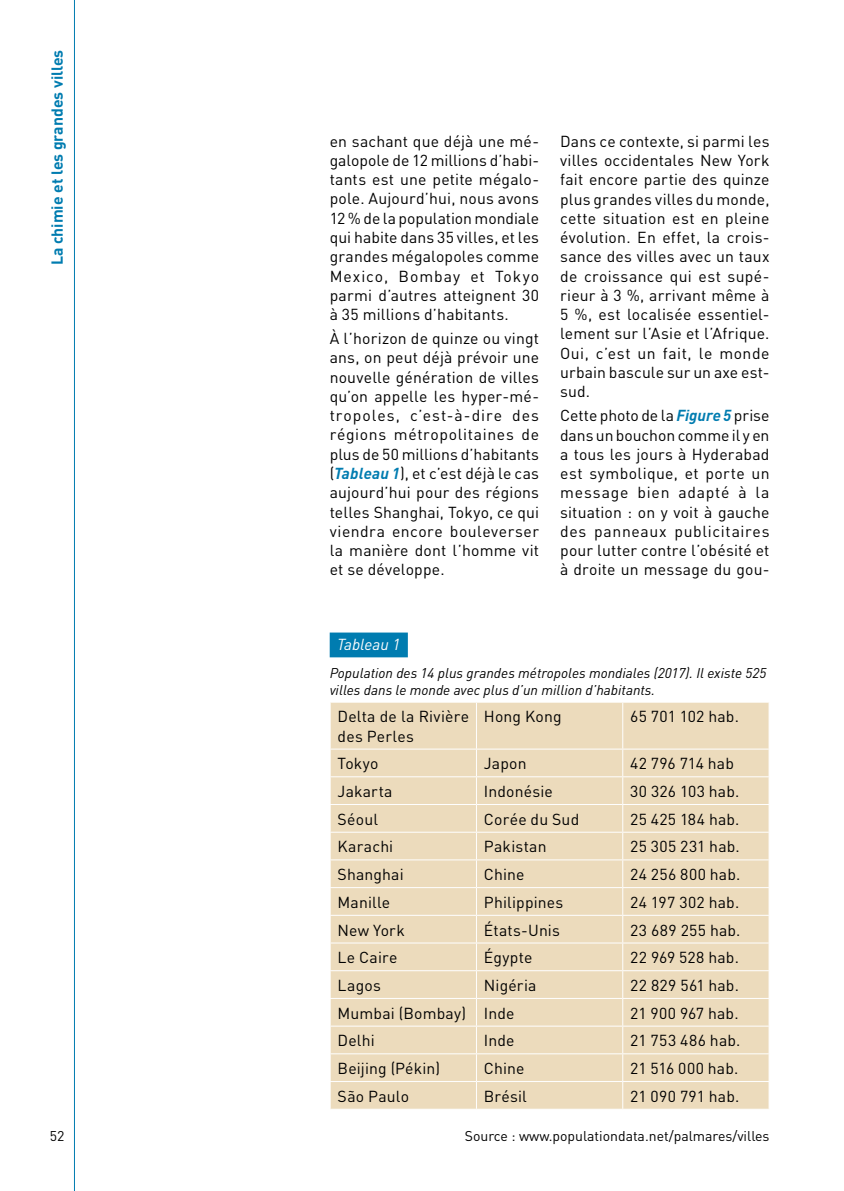
<style>
.page{position:relative;width:844px;height:1191px;background:#fff}
.page>*{position:absolute;margin:0;border:0;box-sizing:border-box;transform-origin:0 0}
.t1{font:15.75px/19.2px "DIN";letter-spacing:.01em;color:#000;text-align:justify}
.t2{font:700 15.75px "DIN";color:#007cb0}
.t3{font:italic 15.75px "DIN";color:#fff}
.t4{font:italic 14px/16.8px "DIN";color:#000}
.t5{font:14px "DIN";color:#000}
.s1{font-weight:700;font-style:italic;color:#007cb0}
</style>
<div class="page">
<svg style="left:74px;top:0;width:1px;height:1191px"></svg>
<div style="left:329px;top:632px;width:79px;height:25px;background:#007cb0"></div>
<div style="left:330px;top:702px;width:438px;height:406px;background:#ecdbbc"></div>
<hr style="left:476px;top:702px;width:1px;height:46px;background:#fff">
<hr style="left:622px;top:702px;width:1px;height:46px;background:#fff">
<hr style="left:329px;top:748px;width:147px;height:1px;background:#fff">
<hr style="left:476px;top:748px;width:146px;height:1px;background:#fff">
<hr style="left:622px;top:748px;width:147px;height:1px;background:#fff">
<hr style="left:329px;top:776px;width:147px;height:1px;background:#fff">
<hr style="left:476px;top:776px;width:146px;height:1px;background:#fff">
<hr style="left:622px;top:776px;width:147px;height:1px;background:#fff">
<hr style="left:329px;top:804px;width:147px;height:1px;background:#fff">
<hr style="left:476px;top:804px;width:146px;height:1px;background:#fff">
<hr style="left:622px;top:804px;width:147px;height:1px;background:#fff">
<hr style="left:329px;top:831px;width:147px;height:1px;background:#fff">
<hr style="left:476px;top:831px;width:146px;height:1px;background:#fff">
<hr style="left:622px;top:831px;width:147px;height:1px;background:#fff">
<hr style="left:329px;top:859px;width:147px;height:1px;background:#fff">
<hr style="left:476px;top:859px;width:146px;height:1px;background:#fff">
<hr style="left:622px;top:859px;width:147px;height:1px;background:#fff">
<hr style="left:329px;top:887px;width:147px;height:1px;background:#fff">
<hr style="left:476px;top:887px;width:146px;height:1px;background:#fff">
<hr style="left:622px;top:887px;width:147px;height:1px;background:#fff">
<hr style="left:329px;top:915px;width:147px;height:1px;background:#fff">
<hr style="left:476px;top:915px;width:146px;height:1px;background:#fff">
<hr style="left:622px;top:915px;width:147px;height:1px;background:#fff">
<hr style="left:329px;top:942px;width:147px;height:1px;background:#fff">
<hr style="left:476px;top:942px;width:146px;height:1px;background:#fff">
<hr style="left:622px;top:942px;width:147px;height:1px;background:#fff">
<hr style="left:329px;top:970px;width:147px;height:1px;background:#fff">
<hr style="left:476px;top:970px;width:146px;height:1px;background:#fff">
<hr style="left:622px;top:970px;width:147px;height:1px;background:#fff">
<hr style="left:329px;top:998px;width:147px;height:1px;background:#fff">
<hr style="left:476px;top:998px;width:146px;height:1px;background:#fff">
<hr style="left:622px;top:998px;width:147px;height:1px;background:#fff">
<hr style="left:329px;top:1025px;width:147px;height:1px;background:#fff">
<hr style="left:476px;top:1025px;width:146px;height:1px;background:#fff">
<hr style="left:622px;top:1025px;width:147px;height:1px;background:#fff">
<hr style="left:329px;top:1053px;width:147px;height:1px;background:#fff">
<hr style="left:476px;top:1053px;width:146px;height:1px;background:#fff">
<hr style="left:622px;top:1053px;width:147px;height:1px;background:#fff">
<hr style="left:329px;top:1081px;width:147px;height:1px;background:#fff">
<hr style="left:476px;top:1081px;width:146px;height:1px;background:#fff">
<svg style="left:476px;top:749px;width:1px;height:359px"></svg>
<hr style="left:622px;top:1081px;width:147px;height:1px;background:#fff">
<svg style="left:622px;top:749px;width:1px;height:359px"></svg>
<svg style="left:768px;top:749px;width:1px;height:359px"></svg>
<p class="t2" style="left:47px;top:265px;width:217px;rotate:-90deg">La chimie et les grandes villes</p>
<p class="t5" style="left:50px;top:1127px;width:16px">52</p>
<p class="t1" style="left:329px;top:131px;width:211px">en sachant que déjà une mé&shy;galopole de 12 millions d’habi&shy;tants est une petite mégalo&shy;pole. Aujourd’hui, nous avons 12 % de la population mondiale qui habite dans 35 villes, et les grandes mégalopoles comme Mexico, Bombay et Tokyo parmi d’autres atteignent 30 à 35 millions d’habitants.</p>
<p class="t1" style="left:329px;top:328px;width:211px">À l’horizon de quinze ou vingt ans, on peut déjà prévoir une nouvelle génération de villes qu’on appelle les hyper-mé&shy;tropoles, c’est-à-dire des régions métropolitaines de plus de 50 millions d’habitants (<span class="s1">Tableau 1</span>), et c’est déjà le cas aujourd’hui pour des régions telles Shanghai, Tokyo, ce qui viendra encore bouleverser la manière dont l’homme vit et se développe.</p>
<p class="t1" style="left:560px;top:131px;width:211px">Dans ce contexte, si parmi les villes occidentales New York fait encore partie des quinze plus grandes villes du monde, cette situation est en pleine évolution. En effet, la crois&shy;sance des villes avec un taux de croissance qui est supé&shy;rieur à 3 %, arrivant même à 5 %, est localisée essentiel&shy;lement sur l’Asie et l’Afrique.<br>Oui, c’est un fait, le monde urbain bascule sur un axe est&shy;sud.</p>
<p class="t1" style="left:560px;top:406px;width:211px">Cette photo de la <span class="s1">Figure 5</span> prise dans un bouchon comme il y en a tous les jours à Hyderabad est symbolique, et porte un message bien adapté à la situation : on y voit à gauche des panneaux publicitaires pour lutter contre l’obésité et à droite un message du gou-</p>
<p class="t3" style="left:337px;top:634px;width:65px">Tableau 1</p>
<p class="t4" style="left:329px;top:664px;width:438px">Population des 14 plus grandes métropoles mondiales (2017). Il existe 525 villes dans le monde avec plus d’un million d’habitants.</p>
<p class="t1" style="left:337px;top:707px;width:133px">Delta de la Rivière des Perles</p>
<p class="t1" style="left:484px;top:707px;width:79px">Hong Kong</p>
<p class="t1" style="left:630px;top:707px;width:110px">65 701 102 hab.</p>
<p class="t1" style="left:337px;top:753px;width:42px">Tokyo</p>
<p class="t1" style="left:484px;top:753px;width:44px">Japon</p>
<p class="t1" style="left:630px;top:753px;width:105px">42 796 714 hab</p>
<p class="t1" style="left:337px;top:781px;width:56px">Jakarta</p>
<p class="t1" style="left:484px;top:781px;width:71px">Indonésie</p>
<p class="t1" style="left:630px;top:781px;width:111px">30 326 103 hab.</p>
<p class="t1" style="left:337px;top:809px;width:42px">Séoul</p>
<p class="t1" style="left:484px;top:809px;width:97px">Corée du Sud</p>
<p class="t1" style="left:630px;top:809px;width:111px">25 425 184 hab.</p>
<p class="t1" style="left:337px;top:837px;width:57px">Karachi</p>
<p class="t1" style="left:484px;top:837px;width:64px">Pakistan</p>
<p class="t1" style="left:630px;top:837px;width:111px">25 305 231 hab.</p>
<p class="t1" style="left:337px;top:864px;width:68px">Shanghai</p>
<p class="t1" style="left:484px;top:864px;width:42px">Chine</p>
<p class="t1" style="left:630px;top:864px;width:112px">24 256 800 hab.</p>
<p class="t1" style="left:337px;top:892px;width:54px">Manille</p>
<p class="t1" style="left:484px;top:892px;width:81px">Philippines</p>
<p class="t1" style="left:630px;top:892px;width:110px">24 197 302 hab.</p>
<p class="t1" style="left:337px;top:920px;width:69px">New York</p>
<p class="t1" style="left:484px;top:920px;width:78px">États-Unis</p>
<p class="t1" style="left:630px;top:920px;width:112px">23 689 255 hab.</p>
<p class="t1" style="left:337px;top:947px;width:61px">Le Caire</p>
<p class="t1" style="left:484px;top:947px;width:50px">Égypte</p>
<p class="t1" style="left:630px;top:947px;width:110px">22 969 528 hab.</p>
<p class="t1" style="left:337px;top:975px;width:45px">Lagos</p>
<p class="t1" style="left:484px;top:975px;width:54px">Nigéria</p>
<p class="t1" style="left:630px;top:975px;width:110px">22 829 561 hab.</p>
<p class="t1" style="left:337px;top:1003px;width:178px">Mumbai (Bombay) Inde</p>
<p class="t1" style="left:630px;top:1003px;width:110px">21 900 967 hab.</p>
<p class="t1" style="left:337px;top:1030px;width:39px">Delhi</p>
<p class="t1" style="left:484px;top:1030px;width:32px">Inde</p>
<p class="t1" style="left:630px;top:1030px;width:112px">21 753 486 hab.</p>
<p class="t1" style="left:337px;top:1058px;width:104px">Beijing (Pékin)</p>
<p class="t1" style="left:484px;top:1058px;width:42px">Chine</p>
<p class="t1" style="left:630px;top:1058px;width:110px">21 516 000 hab.</p>
<p class="t1" style="left:337px;top:1086px;width:73px">São Paulo</p>
<p class="t1" style="left:484px;top:1086px;width:44px">Brésil</p>
<p class="t1" style="left:630px;top:1086px;width:111px">21 090 791 hab.</p>
<p class="t5" style="left:464px;top:1127px;width:306px">Source : www.populationdata.net/palmares/villes</p>
</div>
